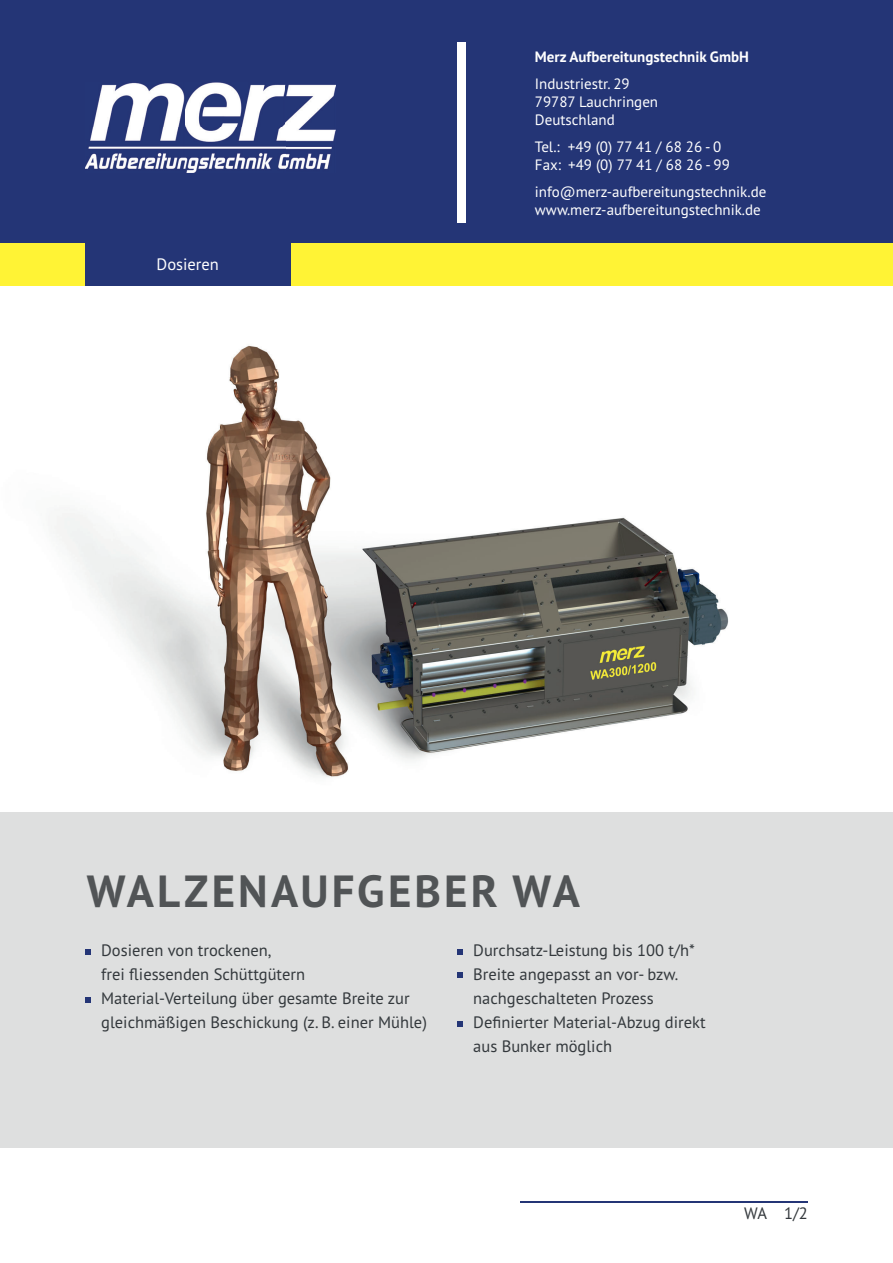
<style>
.page{position:relative;width:893px;height:1263px;background:#fff}
.page>*{position:absolute;margin:0;border:0;box-sizing:border-box;transform-origin:0 0}
.t1{font:700 45px "PT Sans Pro";letter-spacing:.07em;color:#515456}
.t2{font:16.5px/24px "PT Sans Pro";color:#33383c}
.t3{font:16.5px "PT Sans Pro";color:#fff}
.t4{font:15px/18px "PT Sans Pro";color:#fff}
.t5{font:700 15px "PT Sans Pro";color:#fff}
.s1{color:#243576}
</style>
<div class="page">
<div style="left:0;top:243px;width:893px;height:43px;background:#fff335"></div>
<div style="left:85px;top:243px;width:206px;height:42px;background:#243576"></div>
<div style="left:0;top:811px;width:893px;height:336px;background:#dedfdf"></div>
<div style="left:0;top:0;width:893px;height:243px;background:#243576"></div>
<img style="left:85px;top:82px;width:251px;height:91px">
<div style="left:457px;top:43px;width:9px;height:180px;background:#fff"></div>
<hr style="left:521px;top:1201px;width:287px;height:1px;background:#243576">
<svg style="left:457px;top:949px;width:6px;height:5px"></svg>
<svg style="left:85px;top:949px;width:6px;height:5px"></svg>
<svg style="left:457px;top:972px;width:6px;height:6px"></svg>
<svg style="left:85px;top:998px;width:6px;height:5px"></svg>
<svg style="left:457px;top:1021px;width:6px;height:6px"></svg>
<img style="left:54px;top:345px;width:675px;height:433px">
<p class="t3" style="left:157px;top:253px;width:64px">Dosieren</p>
<p class="t5" style="left:535px;top:47px;width:216px">Merz Aufbereitungstechnik GmbH</p>
<p class="t4" style="left:535px;top:74px;width:125px">Industriestr. 29<br>79787 Lauchringen<br>Deutschland</p>
<p class="t4" style="left:535px;top:137px;width:197px">Tel.: +49 (0) 77 41 / 68 26 - 0<br>Fax: <span class="s1">.</span>+49 (0) 77 41 / 68 26 - 99</p>
<p class="t4" style="left:535px;top:182px;width:233px">info@merz-aufbereitungstechnik.de www.merz-aufbereitungstechnik.de</p>
<h1 class="t1" style="left:87px;top:862px;width:495px">WALZENAUFGEBER WA</h1>
<p class="t2" style="left:101px;top:938px;width:327px">Dosieren von trockenen,<br>frei fliessenden Schüttgütern Material-Verteilung über gesamte Breite zur gleichmäßigen Beschickung (z. B. einer Mühle)</p>
<p class="t2" style="left:473px;top:938px;width:234px">Durchsatz-Leistung bis 100 t/h*<br>Breite angepasst an vor- bzw. nachgeschalteten Prozess<br>Definierter Material-Abzug direkt aus Bunker möglich</p>
<p class="t2" style="left:744px;top:1201px;width:65px">WA 1/2</p>
</div>
